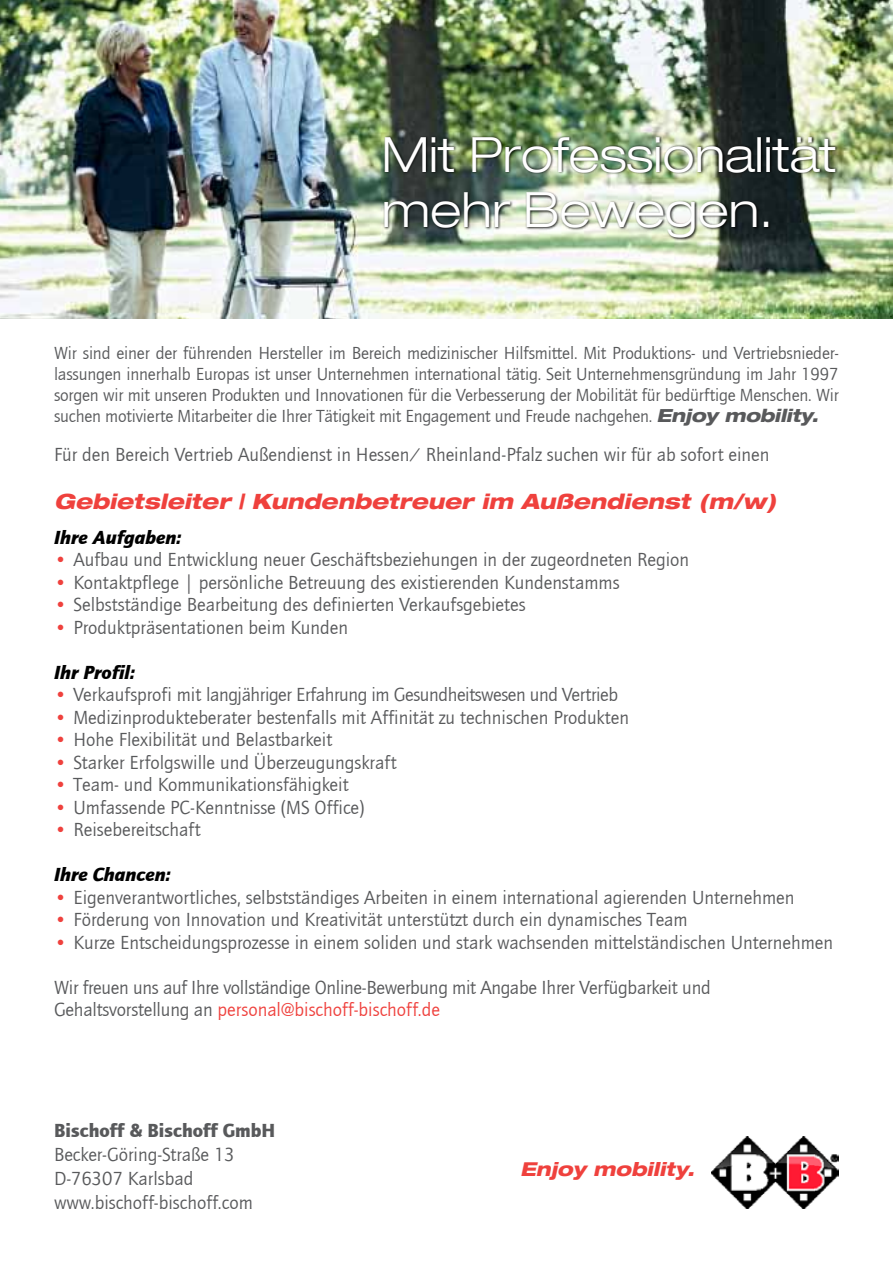
<style>
.page{position:relative;width:893px;height:1263px;background:#fff}
.page>*{position:absolute;margin:0;border:0;box-sizing:border-box;transform-origin:0 0}
.t1{font:300 48.45px/55.3px "Helve Neu Lig Ext";color:#fff}
.t2{font:800 21px "Helve Neu Hea Ext Obl";color:#ef413d}
.t3{font:19.5px/24px "Quay Sans";color:#58595b}
.t4{font:19.5px "Quay Sans";letter-spacing:-.02em;color:#58595b}
.t5{font:italic 900 19.5px "Quay Sans";color:#000}
.t6{font:900 19.5px "Quay Sans";color:#58595b}
.t7{font:800 19.05px "Helve Neu Hea Ext Obl";color:#ef413d}
.t8{font:18px/21px "Quay Sans";letter-spacing:-.01em;color:#58595b;text-align:justify}
.s1{font-family:"Helve Neu Hea Ext Obl";font-weight:800}
.s2{color:#ef413d}
</style>
<div class="page">
<img style="left:711px;top:1137px;width:128px;height:72px">
<img style="left:0;top:0;width:893px;height:319px">
<div style="left:383px;top:136px;width:455px;height:105px;background:#000;opacity:.85"></div>
<h1 class="t1" style="left:382px;top:126px;width:456px">Mit Professionalität mehr Bewegen.</h1>
<p class="t8" style="left:54px;top:343px;width:786px">Wir sind einer der führenden Hersteller im Bereich medizinischer Hilfsmittel. Mit Produktions- und Vertriebsnieder&shy;lassungen innerhalb Europas ist unser Unternehmen international tätig. Seit Unternehmensgründung im Jahr 1997 sorgen wir mit unseren Produkten und Innovationen für die Verbesserung der Mobilität für bedürftige Menschen. Wir suchen motivierte Mitarbeiter die Ihrer Tätigkeit mit Engagement und Freude nachgehen. <span class="s1">Enjoy mobility.</span></p>
<p class="t3" style="left:54px;top:443px;width:717px">Für den Bereich Vertrieb Außendienst in Hessen/ Rheinland-Pfalz suchen wir für ab sofort einen</p>
<p class="t2" style="left:54px;top:488px;width:724px">Gebietsleiter | Kundenbetreuer im Außendienst (m/w)</p>
<p class="t5" style="left:54px;top:526px;width:129px">Ihre Aufgaben:</p>
<p class="t3" style="left:54px;top:548px;width:637px"><span class="s2">•</span> Aufbau und Entwicklung neuer Geschäftsbeziehungen in der zugeordneten Region</p>
<p class="t3" style="left:54px;top:570px;width:567px"><span class="s2">•</span> Kontaktpflege | persönliche Betreuung des existierenden Kundenstamms</p>
<p class="t3" style="left:54px;top:593px;width:473px"><span class="s2">•</span> Selbstständige Bearbeitung des definierten Verkaufsgebietes</p>
<p class="t3" style="left:54px;top:615px;width:296px"><span class="s2">•</span> Produktpräsentationen beim Kunden</p>
<p class="t5" style="left:54px;top:661px;width:82px">Ihr Profil:</p>
<p class="t4" style="left:54px;top:684px;width:566px"><span class="s2">•</span> Verkaufsprofi mit langjähriger Erfahrung im Gesundheitswesen und Vertrieb</p>
<p class="t3" style="left:54px;top:705px;width:577px"><span class="s2">•</span> Medizinprodukteberater bestenfalls mit Affinität zu technischen Produkten</p>
<p class="t3" style="left:54px;top:728px;width:280px"><span class="s2">•</span> Hohe Flexibilität und Belastbarkeit</p>
<p class="t3" style="left:54px;top:750px;width:344px"><span class="s2">•</span> Starker Erfolgswille und Überzeugungskraft</p>
<p class="t3" style="left:54px;top:773px;width:296px"><span class="s2">•</span> Team- und Kommunikationsfähigkeit</p>
<p class="t3" style="left:54px;top:795px;width:312px"><span class="s2">•</span> Umfassende PC-Kenntnisse (MS Office)</p>
<p class="t3" style="left:54px;top:818px;width:148px"><span class="s2">•</span> Reisebereitschaft</p>
<p class="t5" style="left:54px;top:863px;width:118px">Ihre Chancen:</p>
<p class="t3" style="left:54px;top:886px;width:742px"><span class="s2">•</span> Eigenverantwortliches, selbstständiges Arbeiten in einem international agierenden Unternehmen</p>
<p class="t3" style="left:54px;top:908px;width:635px"><span class="s2">•</span> Förderung von Innovation und Kreativität unterstützt durch ein dynamisches Team</p>
<p class="t3" style="left:54px;top:931px;width:781px"><span class="s2">•</span> Kurze Entscheidungsprozesse in einem soliden und stark wachsenden mittelständischen Unternehmen</p>
<p class="t3" style="left:54px;top:976px;width:658px;line-height:22.5px">Wir freuen uns auf Ihre vollständige Online-Bewerbung mit Angabe Ihrer Verfügbarkeit und<br>Gehaltsvorstellung an <span class="s2">personal@bischoff-bischoff.de</span></p>
<p class="t6" style="left:54px;top:1118px;width:223px">Bischoff &amp; Bischoff GmbH</p>
<p class="t3" style="left:54px;top:1142px;width:200px">Becker-Göring-Straße 13<br>D-76307 Karlsbad www.bischoff-bischoff.com</p>
<p class="t7" style="left:520px;top:1157px;width:176px">Enjoy mobility.</p>
</div>
